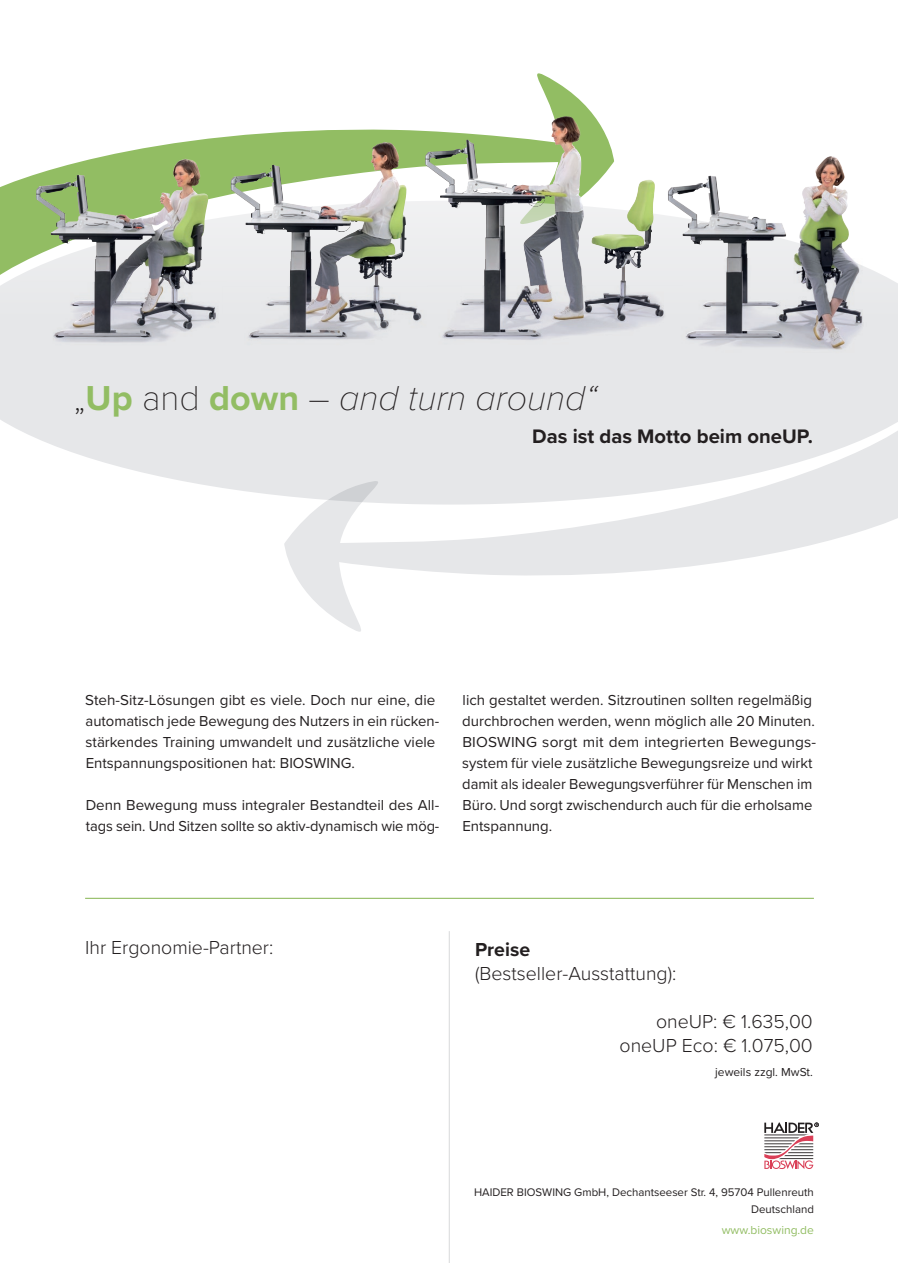
<style>
.page{position:relative;width:898px;height:1263px;background:#fff}
.page>*{position:absolute;margin:0;border:0;box-sizing:border-box;transform-origin:0 0}
.t1{font:italic 100 35.85px "Proxima Nova";color:#231f20}
.t2{font:700 20.25px "Proxima Nova";color:#231f20}
.Fließtext{font:300 19.5px "Proxima Nova";color:#231f20}
.Fließtext-2{font:700 19.5px "Proxima Nova";color:#231f20}
.Fließtext-3{font:15px/21px "Proxima Nova";color:#231f20}
.Fließtext-4{font:12px "Proxima Nova";color:#231f20}
.Fliesstext{font:12px "Proxima Nova";color:#92bd63}
.Fliesstext-2{font:11.4px "Proxima Nova";color:#231f20}
.s1{font-family:"Proxima Nova T";font-style:normal}
.s2{font-weight:700;font-style:normal;color:#92bd63}
</style>
<div class="page">
<svg style="left:0;top:129px;width:487px;height:72px"></svg>
<svg style="left:487px;top:73px;width:127px;height:128px"></svg>
<svg style="left:0;top:201px;width:897px;height:295px;fill:#e6e7e9"></svg>
<svg style="left:764px;top:1122px;width:54px;height:47px"></svg>
<svg style="left:284px;top:430px;width:613px;height:202px;fill:#e6e7e9"></svg>
<hr style="left:85px;top:898px;width:728px;height:1px;background:#92bd63">
<hr style="left:448px;top:931px;width:1px;height:332px;background:#dcdddf">
<img style="left:226px;top:260px;width:248px;height:102px">
<img style="left:20px;top:260px;width:206px;height:107px">
<img style="left:415px;top:259px;width:267px;height:102px">
<img style="left:665px;top:259px;width:210px;height:97px">
<img style="left:271px;top:142px;width:113px;height:71px">
<img style="left:79px;top:159px;width:105px;height:60px">
<img style="left:464px;top:116px;width:100px;height:72px">
<img style="left:793px;top:156px;width:37px;height:117px">
<p class="t1" style="left:74px;top:371px;width:525px"><span class="s1">„</span><span class="s2">Up</span> <span class="s1">and</span> <span class="s2">down</span> <span class="s1">–</span> and turn around“</p>
<p class="t2" style="left:532px;top:421px;width:282px">Das ist das Motto beim oneUP.</p>
<p class="Fließtext-3" style="left:85px;top:689px;width:355px">Steh-Sitz-Lösungen gibt es viele. Doch nur eine, die automatisch jede Bewegung des Nutzers in ein rücken&shy;stärkendes Training umwandelt und zusätzliche viele Entspannungspositionen hat: BIOSWING.</p>
<p class="Fließtext-3" style="left:86px;top:794px;width:355px">Denn Bewegung muss integraler Bestandteil des All&shy;tags sein. Und Sitzen sollte so aktiv-dynamisch wie mög-</p>
<p class="Fließtext-3" style="left:462px;top:689px;width:355px">lich gestaltet werden. Sitzroutinen sollten regelmäßig durchbrochen werden, wenn möglich alle 20 Minuten.<br>BIOSWING sorgt mit dem integrierten Bewegungs&shy;system für viele zusätzliche Bewegungsreize und wirkt damit als idealer Bewegungsverführer für Menschen im Büro. Und sorgt zwischendurch auch für die erholsame Entspannung.</p>
<p class="Fließtext" style="left:85px;top:933px;width:190px">Ihr Ergonomie-Partner:</p>
<p class="Fließtext-2" style="left:475px;top:935px;width:56px">Preise</p>
<p class="Fließtext" style="left:475px;top:959px;width:203px">(Bestseller-Ausstattung):</p>
<p class="Fließtext" style="left:655px;top:1007px;width:158px">oneUP: € 1.635,00</p>
<p class="Fließtext" style="left:619px;top:1031px;width:195px">oneUP Eco: € 1.075,00</p>
<p class="Fließtext-4" style="left:715px;top:1063px;width:99px">jeweils zzgl. MwSt.</p>
<p class="Fliesstext-2" style="left:474px;top:1183px;width:341px">HAIDER BIOSWING GmbH, Dechantseeser Str. 4, 95704 Pullenreuth</p>
<p class="Fliesstext-2" style="left:750px;top:1200px;width:64px">Deutschland</p>
<p class="Fliesstext" style="left:721px;top:1221px;width:94px">www.bioswing.de</p>
</div>
